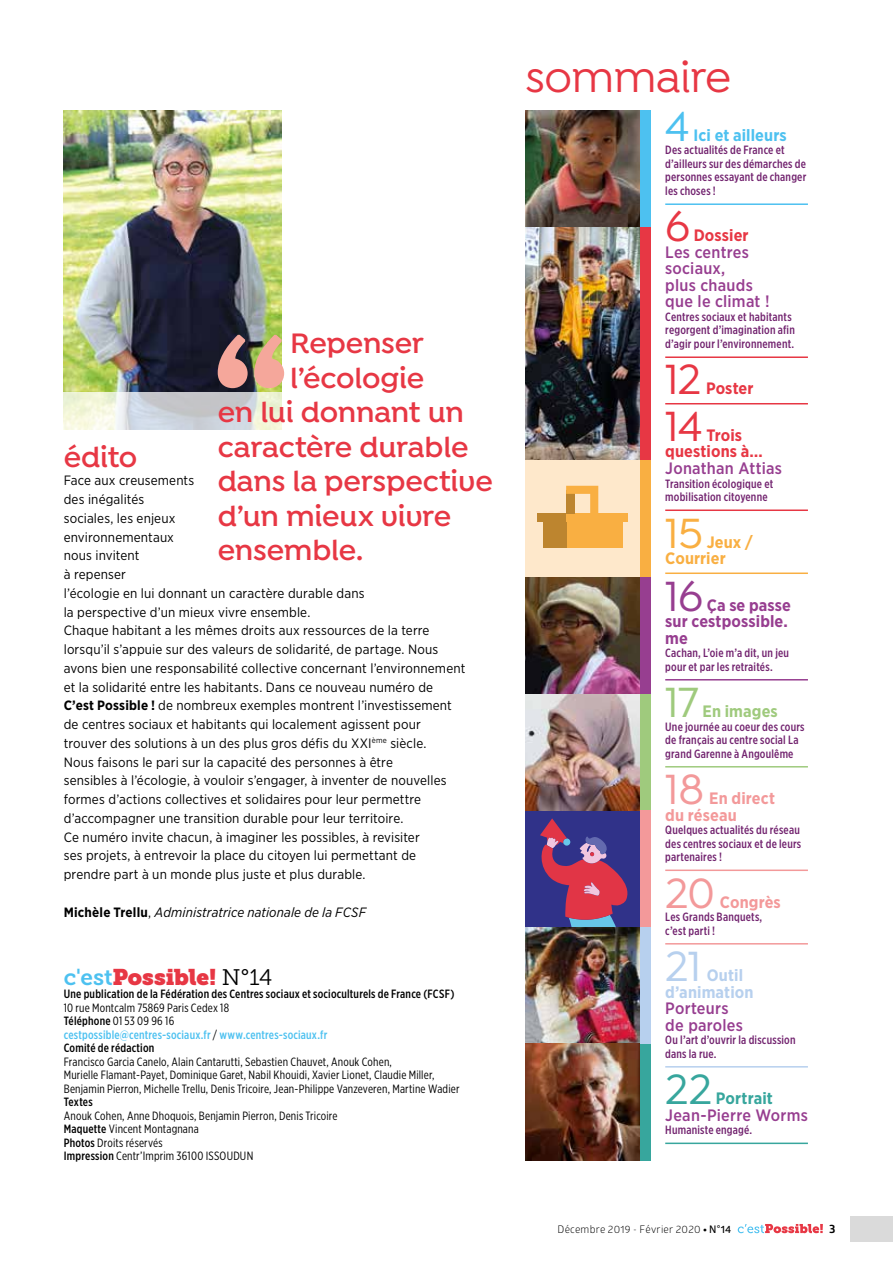
<style>
.page{position:relative;width:893px;height:1263px;background:#fff}
.page>*{position:absolute;margin:0;border:0;box-sizing:border-box;transform-origin:0 0}
.t1{font:700 166.2px "Isidora Sans Alt";color:#f5a79b}
.t2{font:500 45px "Isidora Sans Alt";letter-spacing:-.015em;color:#e73744}
.t3{font:500 45px "Isidora Sans Alt";color:#f3999a}
.t4{font:500 45px "Isidora Sans Alt";color:#f9af42}
.t5{font:500 45px "Isidora Sans Alt";color:#973e90}
.t6{font:500 45px "Isidora Sans Alt";color:#9fca7d}
.t7{font:500 45px "Isidora Sans Alt";color:#b7d0ee}
.t8{font:500 45px "Isidora Sans Alt";color:#37a69d}
.t9{font:500 45px "Isidora Sans Alt";color:#4dc1f0}
.t10{font:600 30px "Isidora Sans Alt";letter-spacing:-.01em;color:#e73744}
.t11{font:22.5px "Museo Slab";letter-spacing:-.01em;color:#e73744}
.t12{font:500 16.5px/16.5px "Gotham Narrow";letter-spacing:.015em;color:#973e90}
.t13{font:700 16.5px/16.5px "Gotham Narrow";letter-spacing:.005em;color:#e73744}
.t14{font:700 16.5px/16.5px "Gotham Narrow";letter-spacing:.005em;color:#973e90}
.t15{font:700 16.5px/16.5px "Gotham Narrow";letter-spacing:.005em;color:#f3999a}
.t16{font:700 16.5px/16.5px "Gotham Narrow";letter-spacing:.01em;color:#b7d0ee}
.t17{font:700 16.5px "Gotham Narrow";letter-spacing:.005em;color:#4dc1f0}
.t18{font:700 16.5px/16.5px "Gotham Narrow";letter-spacing:.005em;color:#f9af42}
.t19{font:700 16.5px "Gotham Narrow";letter-spacing:.005em;color:#9fca7d}
.t20{font:700 16.5px "Gotham Narrow";letter-spacing:.005em;color:#37a69d}
.t21{font:13.5px/18.8px "Gotham Narrow";letter-spacing:.01em;color:#000}
.t22{font:italic 13.5px "Gotham Narrow";letter-spacing:.01em;color:#000}
.t23{font:500 12px/13.5px "Gotham X Narrow";letter-spacing:.015em;color:#72236f}
.t24{font:12px/13.5px "Gotham X Narrow";letter-spacing:.015em;color:#000}
.t25{font:500 12px/13.5px "Gotham X Narrow";letter-spacing:.015em;color:#4dc1f0}
.t26{font:500 12px "Gotham X Narrow";letter-spacing:.015em;color:#000}
.t27{font:700 12px "Glober";color:#000}
.t28{font:10.5px "Glober";letter-spacing:.025em;color:#000}
.s1{font-weight:700}
.s2{font-weight:700;font-style:normal}
.s3{font-style:normal}
.s4{font-family:"Museo Slab 700";color:#4dc1f0}
.s5{font-family:"Museo Slab 300";color:#000}
.s6{font-weight:400;color:#000}
.s7{color:#000}
.s8{font-weight:500}
.s9{font-weight:800}
.s10{font-weight:600}
</style>
<div class="page">
<div style="left:850px;top:1216px;width:43px;height:26px;background:#dadada"></div>
<svg style="left:738px;top:1224px;width:85px;height:9px"></svg>
<img style="left:64px;top:110px;width:218px;height:319px">
<hr style="left:665px;top:203px;width:143px;height:2px;background:#4dc1f0">
<hr style="left:665px;top:356px;width:143px;height:2px;background:#e73744">
<hr style="left:665px;top:403px;width:143px;height:1px;background:#e73744">
<hr style="left:665px;top:509px;width:143px;height:2px;background:#e73744">
<hr style="left:665px;top:572px;width:143px;height:2px;background:#f9af42">
<hr style="left:665px;top:679px;width:143px;height:1px;background:#973e90">
<hr style="left:665px;top:766px;width:143px;height:1px;background:#9fca7d">
<hr style="left:665px;top:869px;width:143px;height:2px;background:#f3999a">
<hr style="left:665px;top:943px;width:143px;height:1px;background:#f3999a">
<hr style="left:665px;top:1066px;width:143px;height:1px;background:#b7d0ee">
<hr style="left:665px;top:1142px;width:143px;height:2px;background:#37a69d">
<div style="left:640px;top:110px;width:10px;height:117px;background:#4dc1f0"></div>
<div style="left:640px;top:227px;width:10px;height:233px;background:#e73744"></div>
<div style="left:640px;top:460px;width:10px;height:117px;background:#f9af42"></div>
<div style="left:640px;top:694px;width:10px;height:116px;background:#9fca7d"></div>
<div style="left:640px;top:810px;width:10px;height:117px;background:#f3999a"></div>
<div style="left:640px;top:1044px;width:10px;height:116px;background:#37a69d"></div>
<div style="left:640px;top:927px;width:10px;height:117px;background:#b7d0ee"></div>
<img style="left:526px;top:227px;width:114px;height:233px">
<img style="left:526px;top:110px;width:114px;height:117px">
<div style="left:526px;top:810px;width:114px;height:117px;background:#303289"></div>
<img style="left:526px;top:694px;width:114px;height:116px">
<img style="left:526px;top:577px;width:114px;height:117px">
<div style="left:640px;top:577px;width:10px;height:117px;background:#973e90"></div>
<div style="left:526px;top:460px;width:114px;height:117px;background:#fee8cb"></div>
<svg style="left:540px;top:818px;width:88px;height:109px"></svg>
<img style="left:526px;top:927px;width:114px;height:117px">
<img style="left:526px;top:1044px;width:114px;height:116px">
<div style="left:566px;top:522px;width:56px;height:25px;background:#f9af42"></div>
<div style="left:566px;top:513px;width:62px;height:9px;background:#f9af42"></div>
<div style="left:543px;top:522px;width:23px;height:25px;background:#bd852f"></div>
<div style="left:538px;top:513px;width:28px;height:9px;background:#bd852f"></div>
<svg style="left:566px;top:486px;width:32px;height:41px"></svg>
<h1 class="t1" style="left:212px;top:292px;width:79px">“</h1>
<h3 class="t10" style="left:290px;top:326px;width:135px">Repenser</h3>
<h3 class="t10" style="left:290px;top:360px;width:135px">l’écologie</h3>
<h3 class="t10" style="left:218px;top:395px;width:248px">en lui donnant un</h3>
<h3 class="t10" style="left:218px;top:429px;width:252px">caractère durable</h3>
<h3 class="t10" style="left:218px;top:464px;width:277px">dans la perspective</h3>
<h3 class="t10" style="left:218px;top:498px;width:235px">d’un mieux vivre</h3>
<h3 class="t10" style="left:218px;top:533px;width:147px">ensemble.</h3>
<h3 class="t10" style="left:64px;top:439px;width:75px">édito</h3>
<p class="t21" style="left:64px;top:471px;width:403px">Face aux creusements<br>des inégalités<br>sociales, les enjeux<br>environnementaux<br>nous invitent<br>à repenser<br>l’écologie en lui donnant un caractère durable dans<br>la perspective d’un mieux vivre ensemble.<br>Chaque habitant a les mêmes droits aux ressources de la terre lorsqu’il s’appuie sur des valeurs de solidarité, de partage. Nous avons bien une responsabilité collective concernant l’environnement et la solidarité entre les habitants. Dans ce nouveau numéro de <span class="s1">C’est Possible !</span> de nombreux exemples montrent l’investissement de centres sociaux et habitants qui localement agissent pour trouver des solutions à un des plus gros défis du XXI<sup>ème</sup> siècle.<br>Nous faisons le pari sur la capacité des personnes à être<br>sensibles à l’écologie, à vouloir s’engager, à inventer de nouvelles formes d’actions collectives et solidaires pour leur permettre d’accompagner une transition durable pour leur territoire.<br>Ce numéro invite chacun, à imaginer les possibles, à revisiter<br>ses projets, à entrevoir la place du citoyen lui permettant de prendre part à un monde plus juste et plus durable.</p>
<p class="t22" style="left:64px;top:903px;width:304px"><span class="s2">Michèle Trellu</span><span class="s3">,</span> Administratrice nationale de la FCSF</p>
<h3 class="t11" style="left:64px;top:963px;width:210px"><span class="s4">c'est</span>Possible! <span class="s5">N°14</span></h3>
<p class="t26" style="left:64px;top:987px;width:392px">Une publication de la Fédération des Centres sociaux et socioculturels de France (FCSF)</p>
<p class="t25" style="left:64px;top:1001px;width:265px"><span class="s6">10 rue Montcalm 75869 Paris Cedex 18<br></span><span class="s7">Téléphone</span> <span class="s6">01 53 09 96 16<br></span>cestpossible@centres-sociaux.fr <span class="s6">/</span> www.centres-sociaux.fr <span class="s7">Comité de rédaction</span></p>
<p class="t24" style="left:64px;top:1055px;width:397px">Francisco Garcia Canelo, Alain Cantarutti, Sebastien Chauvet, Anouk Cohen,<br>Murielle Flamant-Payet, Dominique Garet, Nabil Khouidi, Xavier Lionet, Claudie Miller,<br>Benjamin Pierron, Michelle Trellu, Denis Tricoire, Jean-Philippe Vanzeveren, Martine Wadier</p>
<p class="t26" style="left:64px;top:1095px;width:30px">Textes</p>
<p class="t24" style="left:64px;top:1109px;width:275px">Anouk Cohen, Anne Dhoquois, Benjamin Pierron, Denis Tricoire <span class="s8">Maquette</span> Vincent Montagnana<br><span class="s8">Photos</span> Droits réservés<br><span class="s8">Impression</span> Centr’Imprim 36100 ISSOUDUN</p>
<h2 class="t2" style="left:526px;top:51px;width:207px">sommaire</h2>
<h2 class="t9" style="left:665px;top:101px;width:26px">4</h2>
<p class="t17" style="left:694px;top:125px;width:95px">Ici et ailleurs</p>
<p class="t23" style="left:665px;top:143px;width:143px">Des actualités de France et d’ailleurs sur des démarches de personnes essayant de changer les choses !</p>
<h2 class="t2" style="left:665px;top:201px;width:26px">6</h2>
<p class="t13" style="left:694px;top:227px;width:56px">Dossier</p>
<p class="t12" style="left:665px;top:244px;width:106px">Les centres sociaux,<br>plus chauds que le climat !</p>
<p class="t23" style="left:665px;top:310px;width:131px">Centres sociaux et habitants regorgent d’imagination afin d’agir pour l’environnement.</p>
<h2 class="t2" style="left:665px;top:354px;width:37px">12</h2>
<p class="t13" style="left:706px;top:380px;width:49px">Poster</p>
<h2 class="t2" style="left:665px;top:401px;width:39px">14</h2>
<p class="t13" style="left:665px;top:427px;width:99px;text-indent:41px">Trois questions à…</p>
<p class="t12" style="left:665px;top:460px;width:118px">Jonathan Attias</p>
<p class="t23" style="left:665px;top:476px;width:109px">Transition écologique et mobilisation citoyenne</p>
<h2 class="t4" style="left:665px;top:507px;width:39px">15</h2>
<p class="t18" style="left:665px;top:533px;width:89px;text-indent:41px">Jeux /<br>Courrier</p>
<h2 class="t5" style="left:665px;top:570px;width:39px">16</h2>
<p class="t14" style="left:665px;top:596px;width:127px;text-indent:41px">Ça se passe sur cestpossible. me</p>
<p class="t23" style="left:665px;top:646px;width:125px">Cachan, L’oie m’a dit, un jeu pour et par les retraités.</p>
<h2 class="t6" style="left:665px;top:677px;width:35px">17</h2>
<p class="t19" style="left:702px;top:701px;width:77px">En images</p>
<p class="t23" style="left:665px;top:719px;width:141px">Une journée au coeur des cours de français au centre social La grand Garenne à Angoulême</p>
<h2 class="t3" style="left:665px;top:764px;width:41px">18</h2>
<p class="t15" style="left:665px;top:790px;width:111px;text-indent:44px">En direct du réseau</p>
<p class="t23" style="left:665px;top:823px;width:138px;text-align:justify">Quelques actualités du réseau des centres sociaux et de leurs partenaires !</p>
<h2 class="t3" style="left:665px;top:867px;width:51px">20</h2>
<p class="t15" style="left:720px;top:893px;width:62px">Congrès</p>
<p class="t23" style="left:665px;top:910px;width:99px">Les Grands Banquets, c’est parti !</p>
<h2 class="t7" style="left:665px;top:941px;width:38px">21</h2>
<p class="t16" style="left:665px;top:967px;width:90px;text-indent:41px">Outil d’animation</p>
<p class="t12" style="left:665px;top:1000px;width:79px">Porteurs de paroles</p>
<p class="t23" style="left:665px;top:1033px;width:132px">Ou l’art d’ouvrir la discussion dans la rue.</p>
<h2 class="t8" style="left:665px;top:1064px;width:48px">22</h2>
<p class="t20" style="left:716px;top:1088px;width:58px">Portrait</p>
<p class="t12" style="left:665px;top:1106px;width:144px">Jean-Pierre Worms</p>
<p class="t23" style="left:665px;top:1123px;width:89px">Humaniste engagé.</p>
<p class="t28" style="left:557px;top:1222px;width:175px">Décembre 2019 - Février 2020 <span class="s9">•</span> <span class="s10">N°14</span></p>
<p class="t27" style="left:829px;top:1220px;width:8px">3</p>
</div>
